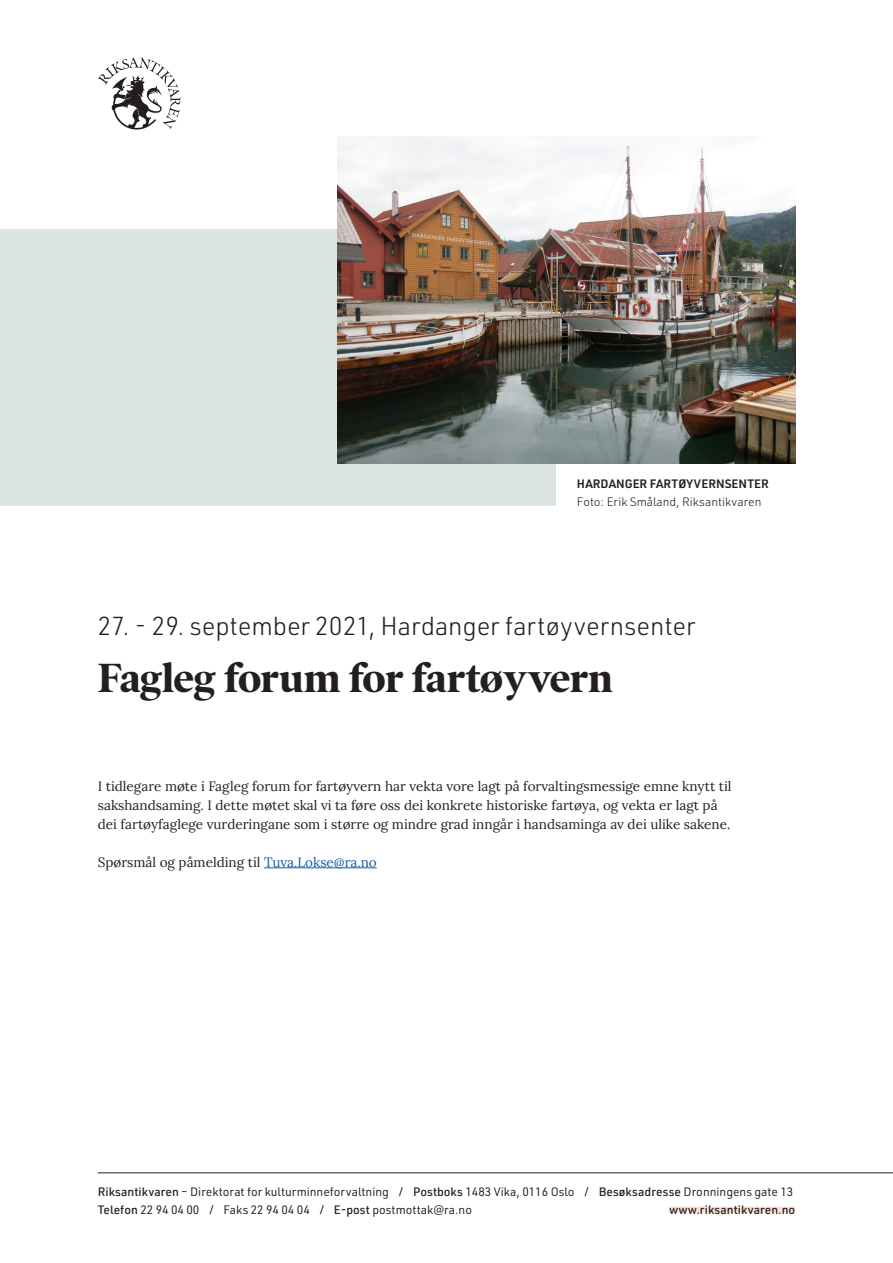
<style>
.page{position:relative;width:893px;height:1263px;background:#fff}
.page>*{position:absolute;margin:0;border:0;box-sizing:border-box;transform-origin:0 0}
.TITTEL{font:700 41.25px "Poynter OS Disp";letter-spacing:-.01em;color:#231f20}
.TITTEL-2{font:300 25.5px "URWDIN";letter-spacing:-.005em;color:#231f20}
.BRØDTEKST{font:13.5px/18.9px "Lora";color:#231f20}
.t1{font:12px/18px "URWDIN";color:#231f20}
.BILDETEKST{font:300 12px "URWDIN";color:#231f20}
.BILDETEKST-2{font:600 12px "URWDIN";color:#231f20}
.t2{font:500 12px "URWDIN";color:#231f20}
.s1{color:#175d9e}
.s2{font-weight:500}
</style>
<div class="page">
<div style="left:0;top:230px;width:556px;height:276px;background:#dce5df"></div>
<div style="left:669px;top:1206px;width:126px;height:6px;background:#fce0d3"></div>
<svg style="left:98px;top:57px;width:82px;height:73px"></svg>
<hr style="left:98px;top:1172px;width:795px;height:1px;background:#231f20">
<hr style="left:264px;top:867px;width:113px;height:1px;background:#175d9e">
<img style="left:337px;top:136px;width:458px;height:327px">
<p class="BILDETEKST-2" style="left:577px;top:476px;width:193px">HARDANGER FARTØYVERNSENTER</p>
<p class="BILDETEKST" style="left:577px;top:494px;width:186px">Foto: Erik Småland, Riksantikvaren</p>
<p class="TITTEL-2" style="left:98px;top:609px;width:599px">27. - 29. september 2021, Hardanger fartøyvernsenter</p>
<p class="TITTEL" style="left:98px;top:654px;width:516px">Fagleg forum for fartøyvern</p>
<p class="BRØDTEKST" style="left:98px;top:776px;width:635px">I tidlegare møte i Fagleg forum for fartøyvern har vekta vore lagt på forvaltingsmessige emne knytt til sakshandsaming. I dette møtet skal vi ta føre oss dei konkrete historiske fartøya, og vekta er lagt på dei fartøyfaglege vurderingane som i større og mindre grad inngår i handsaminga av dei ulike sakene.</p>
<p class="BRØDTEKST" style="left:98px;top:852px;width:280px">Spørsmål og påmelding til <span class="s1">Tuva.Lokse@ra.no</span></p>
<p class="t1" style="left:98px;top:1182px;width:697px"><span class="s2">Riksantikvaren</span> – Direktorat for kulturminneforvaltning / <span class="s2">Postboks</span> 1483 Vika, 0116 Oslo / <span class="s2">Besøksadresse</span> Dronningens gate 13<br><span class="s2">Telefon</span> 22 94 04 00 / Faks 22 94 04 04 / <span class="s2">E-post</span> postmottak@ra.no</p>
<p class="t2" style="left:669px;top:1202px;width:128px">www.riksantikvaren.no</p>
</div>
